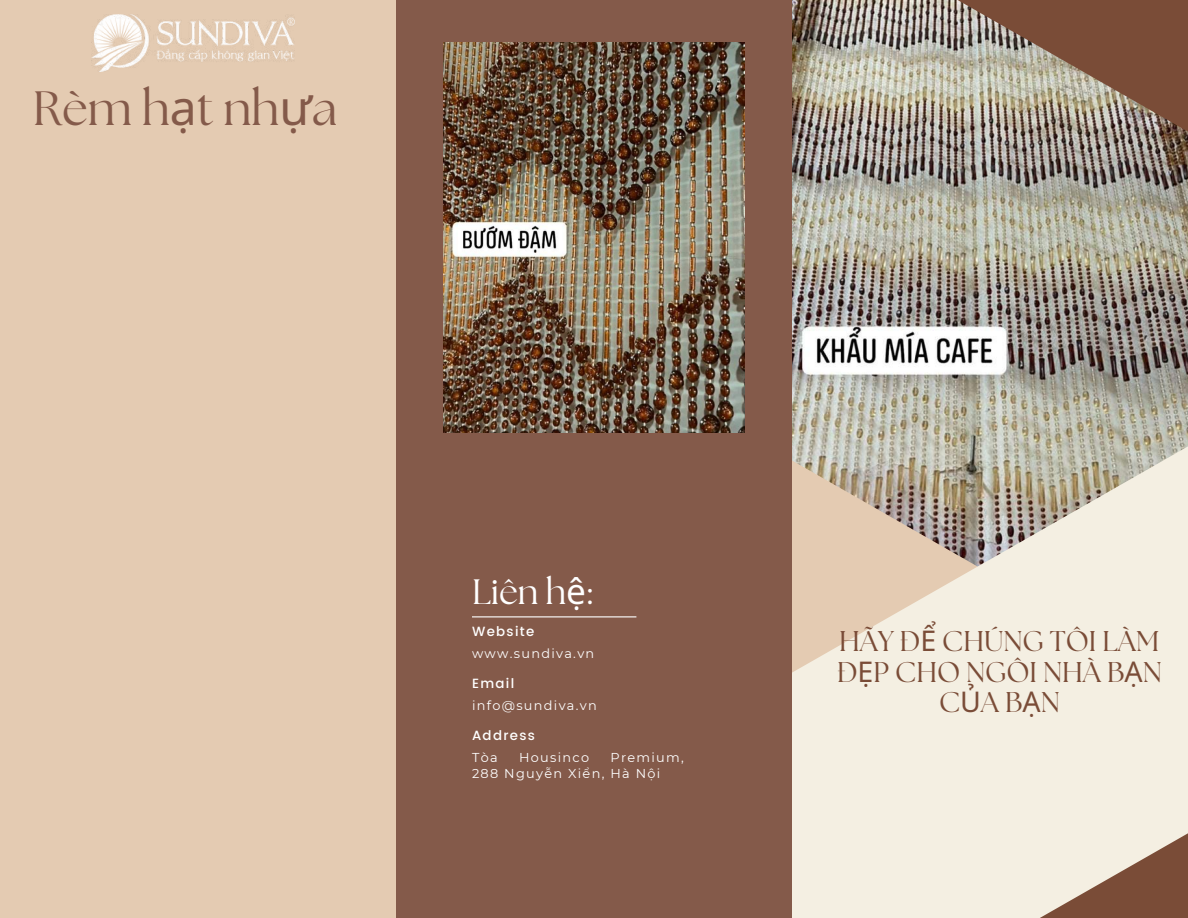
<style>
.page{position:relative;width:1188px;height:918px;background:#e4cbb2}
.page>*{position:absolute;margin:0;border:0;box-sizing:border-box;transform-origin:0 0}
.t1{font:48.15px "The Seasons";color:#845a4a}
.t2{font:35.25px "The Seasons";color:#fff}
.t3{font:28.5px/30.3px "The Seasons";color:#7a4c37;text-align:center}
.t4{font:500 13.35px "Poppins";letter-spacing:.1em;color:#fff}
.t5{font:12.9px/16px "Montserrat";letter-spacing:.1em;color:#fff}
.s1{font-family:"Noto Sans"}
</style>
<div class="page">
<img style="left:792px;top:0;width:396px;height:274px">
<svg style="left:792px;top:274px;width:396px;height:644px;fill:#f4efe2"></svg>
<div style="left:396px;top:0;width:396px;height:918px;background:#845a4a"></div>
<hr style="left:472px;top:616px;width:164px;height:1px;background:#fff">
<img style="left:92px;top:15px;width:202px;height:56px">
<img style="left:443px;top:43px;width:302px;height:389px">
<svg style="left:915px;top:0;width:273px;height:191px"></svg>
<svg style="left:964px;top:811px;width:224px;height:107px;fill:#f4efe2"></svg>
<h1 class="t1" style="left:33px;top:86px;width:306px">Rèm h<span class="s1">ạ</span>t nh<span class="s1">ự</span>a</h1>
<h2 class="t2" style="left:472px;top:576px;width:122px">Liên h<span class="s1">ệ</span>:</h2>
<p class="t5" style="left:472px;top:645px;width:124px">www.sundiva.vn</p>
<p class="t4" style="left:472px;top:624px;width:64px">Website</p>
<h3 class="t3" style="left:837px;top:628px;width:327px">HÃY Đ<span class="s1">Ể</span> CHÚNG TÔI LÀM<br>Đ<span class="s1">Ẹ</span>P CHO NGÔI NHÀ B<span class="s1">Ạ</span>N<br>C<span class="s1">Ủ</span>A B<span class="s1">Ạ</span>N</h3>
<p class="t4" style="left:472px;top:676px;width:44px">Email</p>
<p class="t5" style="left:472px;top:697px;width:126px">info@sundiva.vn</p>
<p class="t5" style="left:472px;top:749px;width:27px">Tòa</p>
<p class="t5" style="left:519px;top:749px;width:72px">Housinco</p>
<p class="t4" style="left:472px;top:727px;width:65px">Address</p>
<p class="t5" style="left:472px;top:749px;width:213px;text-indent:138px">Premium,<br>288 Nguyễn Xiển, Hà Nội</p>
</div>
